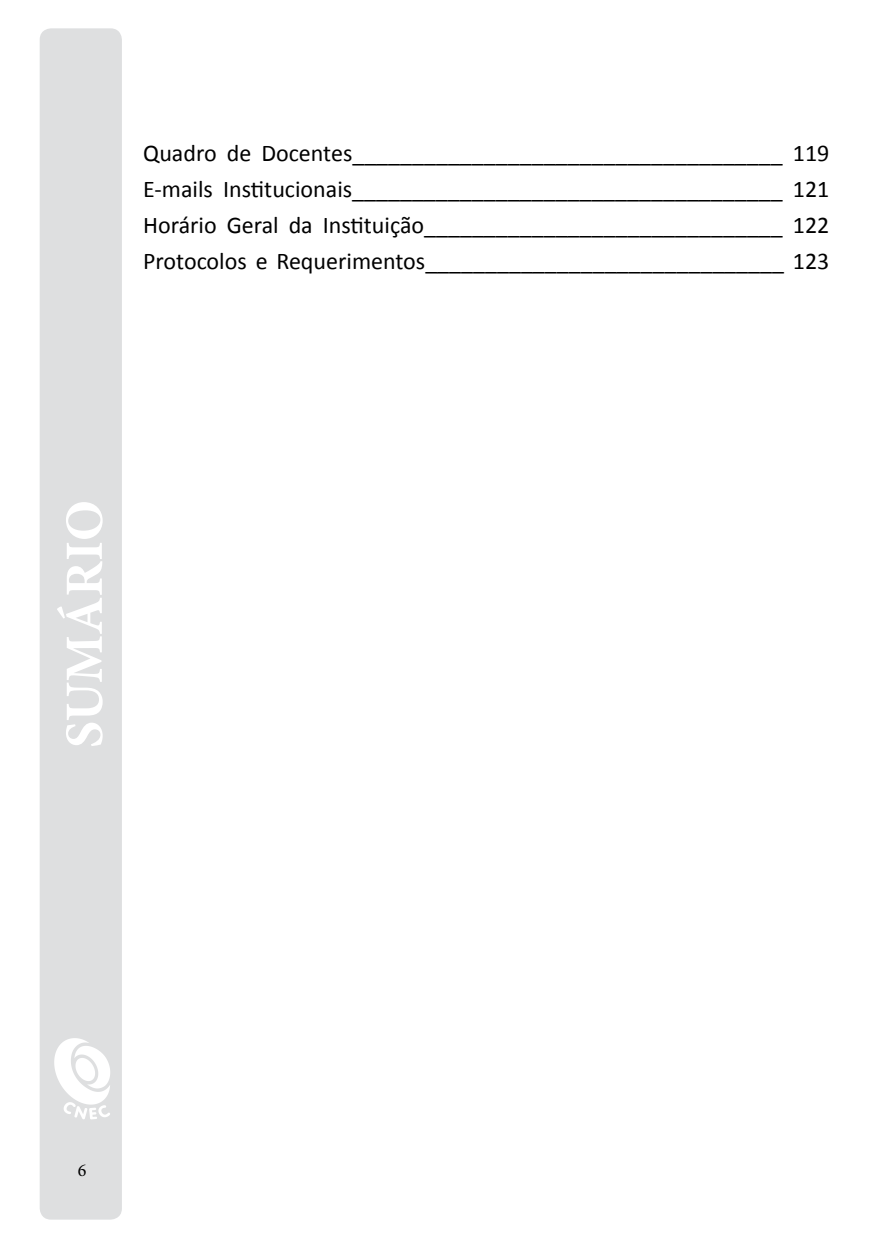
<style>
.page{position:relative;width:879px;height:1248px;background:#fff}
.page>*{position:absolute;margin:0;border:0;box-sizing:border-box;transform-origin:0 0}
.t1{font:700 54px "Minion Pro";letter-spacing:-.005em;color:#fff}
.t2{font:24px/36px "Calibri";color:#000;text-align:justify}
.t3{font:18px "Minion Pro";color:#000}
</style>
<div class="page">
<div style="left:40px;top:28px;width:82px;height:1191px;background:#dedfe0;border-radius:11px"></div>
<svg style="left:54px;top:1038px;width:56px;height:81px"></svg>
<p class="t2" style="left:143px;top:135px;width:687px">Quadro de Docentes____________________________________ 119<br>E-mails Institucionais____________________________________ 121<br>Horário Geral da Instituição______________________________ 122<br>Protocolos e Requerimentos______________________________ 123</p>
<h1 class="t1" style="left:47px;top:748px;width:250px;rotate:-90deg">SUMÁRIO</h1>
<p class="t3" style="left:78px;top:1157px;width:10px">6</p>
</div>
